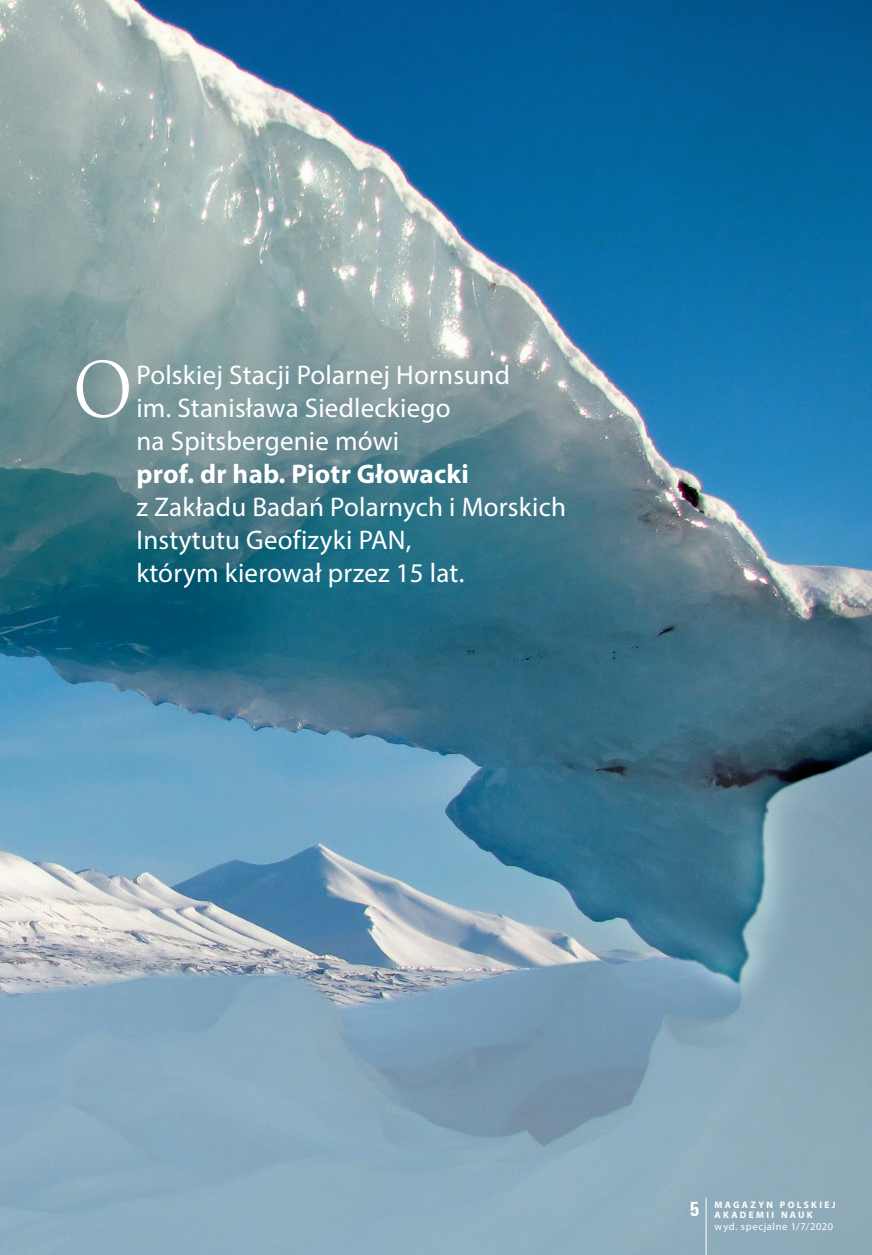
<style>
.page{position:relative;width:872px;height:1255px;background:#fff}
.page>*{position:absolute;margin:0;border:0;box-sizing:border-box;transform-origin:0 0}
.t1{font:73.8px "Trajan Pro";color:#fff;scale:.9 1}
.t2{font:27px/33px "Myriad Pro";letter-spacing:.01em;color:#fff}
.t3{font:700 27px "Myriad Pro";letter-spacing:.01em;color:#fff}
.t4{font:10.5px "Myriad Pro";letter-spacing:.06em;color:#fff}
.t5{font:700 9.45px/10.5px "Myriad Pro";letter-spacing:.245em;color:#fff;text-align:center}
.s1{font-family:"Unitus TEE";font-stretch:condensed;font-size:21px}
</style>
<div class="page">
<img style="left:0;top:0;width:872px;height:1254px">
<hr style="left:705px;top:1197px;width:1px;height:57px;background:#fff">
<h1 class="t1" style="left:72px;top:343px;width:69px">O</h1>
<p class="t2" style="left:136px;top:357px;width:375px">Polskiej Stacji Polarnej Hornsund im. Stanisława Siedleckiego<br>na Spitsbergenie mówi</p>
<p class="t3" style="left:136px;top:456px;width:334px">prof. dr hab. Piotr Głowacki</p>
<p class="t2" style="left:136px;top:489px;width:431px">z Zakładu Badań Polarnych i Morskich<br>Instytutu Geofizyki PAN,<br>którym kierował przez 15 lat.</p>
<p class="t5" style="left:690px;top:1198px;width:147px"><span class="s1">5</span> MAGAZYN POLSKIEJ<br>AKADEMII NAUK</p>
<p class="t4" style="left:714px;top:1220px;width:120px">wyd. specjalne 1/7/2020</p>
</div>
